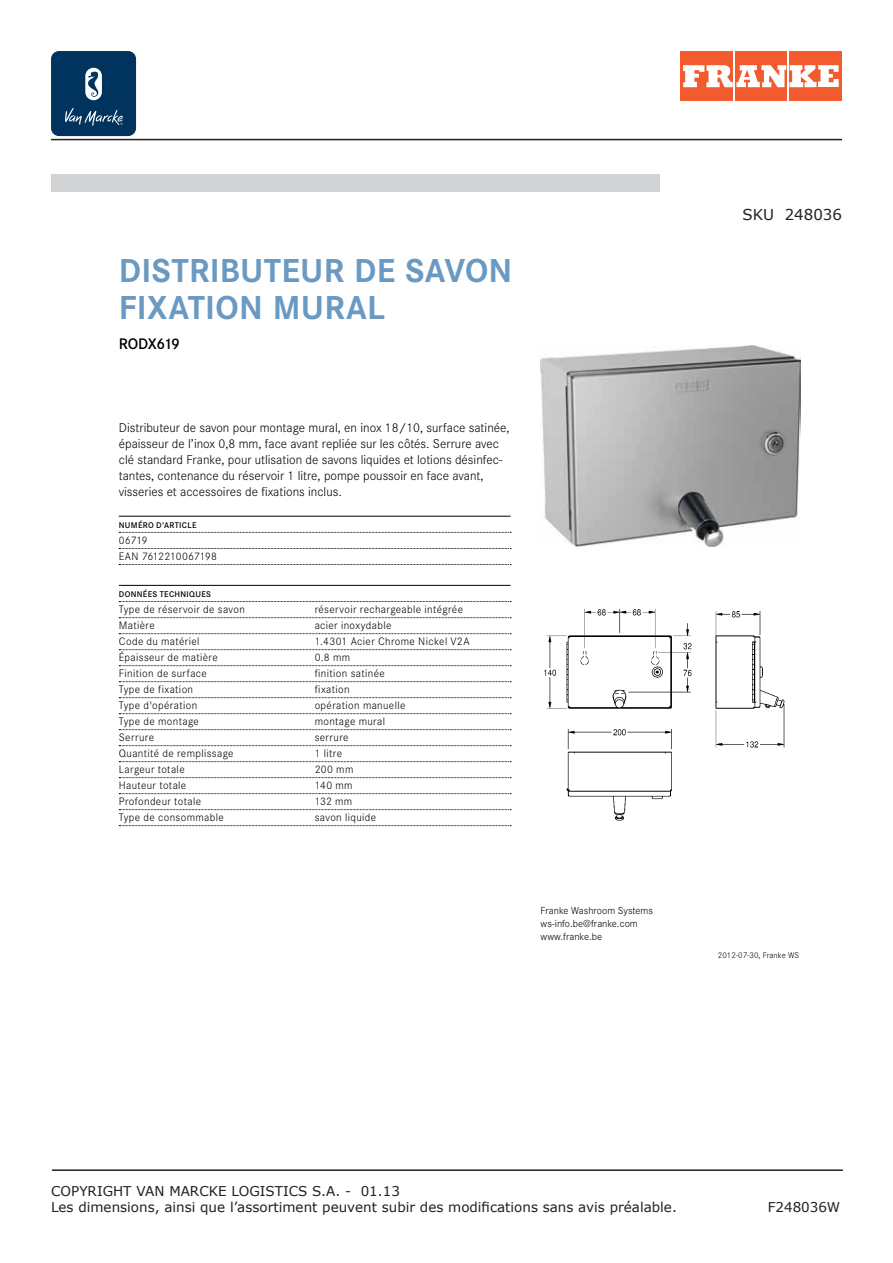
<style>
.page{position:relative;width:893px;height:1263px;background:#fff}
.page>*{position:absolute;margin:0;border:0;box-sizing:border-box;transform-origin:0 0}
.t1{font:700 34.5px/37.5px "Corporate S";letter-spacing:.005em;color:#6a9ac2}
.t2{font:600 15.9px "Corporate S";letter-spacing:-.035em;color:#000}
.t3{font:15px "Verdana";color:#231f20}
.t4{font:13.5px/16.2px "Verdana";color:#231f20}
.t5{font:300 13.2px/15.9px "Corporate S";color:#000}
.t6{font:300 11.25px "Corporate S";letter-spacing:.03em;color:#000}
.t7{font:300 11.25px/16px "Corporate S";color:#000}
.t8{font:300 10.65px/12.8px "Corporate S";color:#000}
.t9{font:600 8.55px "Corporate S";letter-spacing:.035em;color:#000}
.t10{font:300 8.55px "Corporate S";color:#000}
</style>
<div class="page">
<hr style="left:51px;top:139px;width:791px;height:1px;background:#231f20">
<div style="left:51px;top:174px;width:608px;height:17px;background:#d1d2d4"></div>
<div style="left:51px;top:51px;width:85px;height:85px;background:#00345e;border-radius:8px"></div>
<svg style="left:85px;top:68px;width:17px;height:32px"></svg>
<svg style="left:65px;top:108px;width:58px;height:18px"></svg>
<hr style="left:52px;top:1169px;width:791px;height:2px;background:#231f20">
<img style="left:541px;top:345px;width:259px;height:202px">
<img style="left:544px;top:608px;width:241px;height:213px">
<hr style="left:119px;top:516px;width:391px;height:1px;background:#000">
<svg style="left:119px;top:532px;width:392px;height:1px"></svg>
<svg style="left:119px;top:548px;width:392px;height:1px"></svg>
<svg style="left:119px;top:564px;width:392px;height:1px"></svg>
<hr style="left:119px;top:585px;width:391px;height:1px;background:#000">
<svg style="left:119px;top:601px;width:392px;height:1px"></svg>
<svg style="left:119px;top:617px;width:392px;height:1px"></svg>
<svg style="left:119px;top:633px;width:392px;height:1px"></svg>
<svg style="left:119px;top:649px;width:392px;height:1px"></svg>
<svg style="left:119px;top:665px;width:392px;height:1px"></svg>
<svg style="left:119px;top:681px;width:392px;height:1px"></svg>
<svg style="left:119px;top:697px;width:392px;height:1px"></svg>
<svg style="left:119px;top:713px;width:392px;height:1px"></svg>
<svg style="left:119px;top:729px;width:392px;height:1px"></svg>
<svg style="left:119px;top:745px;width:392px;height:1px"></svg>
<svg style="left:119px;top:761px;width:392px;height:1px"></svg>
<svg style="left:119px;top:777px;width:392px;height:1px"></svg>
<svg style="left:119px;top:793px;width:392px;height:1px"></svg>
<svg style="left:119px;top:809px;width:392px;height:1px"></svg>
<svg style="left:119px;top:825px;width:392px;height:1px"></svg>
<div style="left:680px;top:51px;width:53px;height:50px;background:#f15b2e"></div>
<div style="left:789px;top:51px;width:53px;height:50px;background:#f15b2e"></div>
<div style="left:735px;top:51px;width:51px;height:50px;background:#f15b2e"></div>
<svg style="left:683px;top:65px;width:156px;height:22px"></svg>
<p class="t1" style="left:119px;top:249px;width:395px">DISTRIBUTEUR DE SAVON<br>FIXATION MURAL</p>
<p class="t2" style="left:119px;top:332px;width:63px">RODX619</p>
<p class="t5" style="left:119px;top:419px;width:392px">Distributeur de savon pour montage mural, en inox 18/10, surface satinée, épaisseur de l’inox 0,8 mm, face avant repliée sur les côtés. Serrure avec clé standard Franke, pour utlisation de savons liquides et lotions désinfec&shy;tantes, contenance du réservoir 1 litre, pompe poussoir en face avant, visseries et accessoires de fixations inclus.</p>
<p class="t9" style="left:119px;top:518px;width:79px">NUMÉRO D'ARTICLE</p>
<p class="t7" style="left:119px;top:531px;width:100px">06719<br>EAN 7612210067198</p>
<p class="t9" style="left:119px;top:588px;width:94px">DONNÉES TECHNIQUES</p>
<p class="t6" style="left:119px;top:601px;width:128px">Type de réservoir de savon</p>
<p class="t6" style="left:315px;top:601px;width:150px">réservoir rechargeable intégrée</p>
<p class="t6" style="left:119px;top:617px;width:37px">Matière</p>
<p class="t6" style="left:315px;top:617px;width:78px">acier inoxydable</p>
<p class="t6" style="left:119px;top:633px;width:82px">Code du matériel</p>
<p class="t6" style="left:315px;top:633px;width:156px">1.4301 Acier Chrome Nickel V2A</p>
<p class="t6" style="left:119px;top:649px;width:100px">Épaisseur de matière</p>
<p class="t6" style="left:315px;top:649px;width:37px">0.8 mm</p>
<p class="t6" style="left:119px;top:665px;width:90px">Finition de surface</p>
<p class="t6" style="left:315px;top:665px;width:72px">finition satinée</p>
<p class="t6" style="left:119px;top:681px;width:76px">Type de fixation</p>
<p class="t6" style="left:315px;top:681px;width:36px">fixation</p>
<p class="t6" style="left:119px;top:697px;width:80px">Type d'opération</p>
<p class="t6" style="left:315px;top:697px;width:92px">opération manuelle</p>
<p class="t6" style="left:119px;top:713px;width:82px">Type de montage</p>
<p class="t6" style="left:315px;top:713px;width:72px">montage mural</p>
<p class="t6" style="left:119px;top:729px;width:37px">Serrure</p>
<p class="t6" style="left:315px;top:729px;width:35px">serrure</p>
<p class="t6" style="left:119px;top:745px;width:116px">Quantité de remplissage</p>
<p class="t6" style="left:315px;top:745px;width:29px">1 litre</p>
<p class="t6" style="left:119px;top:761px;width:67px">Largeur totale</p>
<p class="t6" style="left:315px;top:761px;width:40px">200 mm</p>
<p class="t6" style="left:119px;top:777px;width:69px">Hauteur totale</p>
<p class="t6" style="left:315px;top:777px;width:40px">140 mm</p>
<p class="t6" style="left:119px;top:793px;width:84px">Profondeur totale</p>
<p class="t6" style="left:315px;top:793px;width:39px">132 mm</p>
<p class="t6" style="left:119px;top:809px;width:107px">Type de consommable</p>
<p class="t6" style="left:315px;top:809px;width:63px">savon liquide</p>
<p class="t8" style="left:541px;top:903px;width:114px">Franke Washroom Systems ws-info.be@franke.com www.franke.be</p>
<p class="t3" style="left:743px;top:204px;width:101px">SKU 248036</p>
<p class="t10" style="left:718px;top:949px;width:83px">2012-07-30, Franke WS</p>
<p class="t4" style="left:51px;top:1182px;width:627px">COPYRIGHT VAN MARCKE LOGISTICS S.A. - 01.13<br>Les dimensions, ainsi que l’assortiment peuvent subir des modifications sans avis préalable.</p>
<p class="t4" style="left:768px;top:1199px;width:74px">F248036W</p>
</div>
